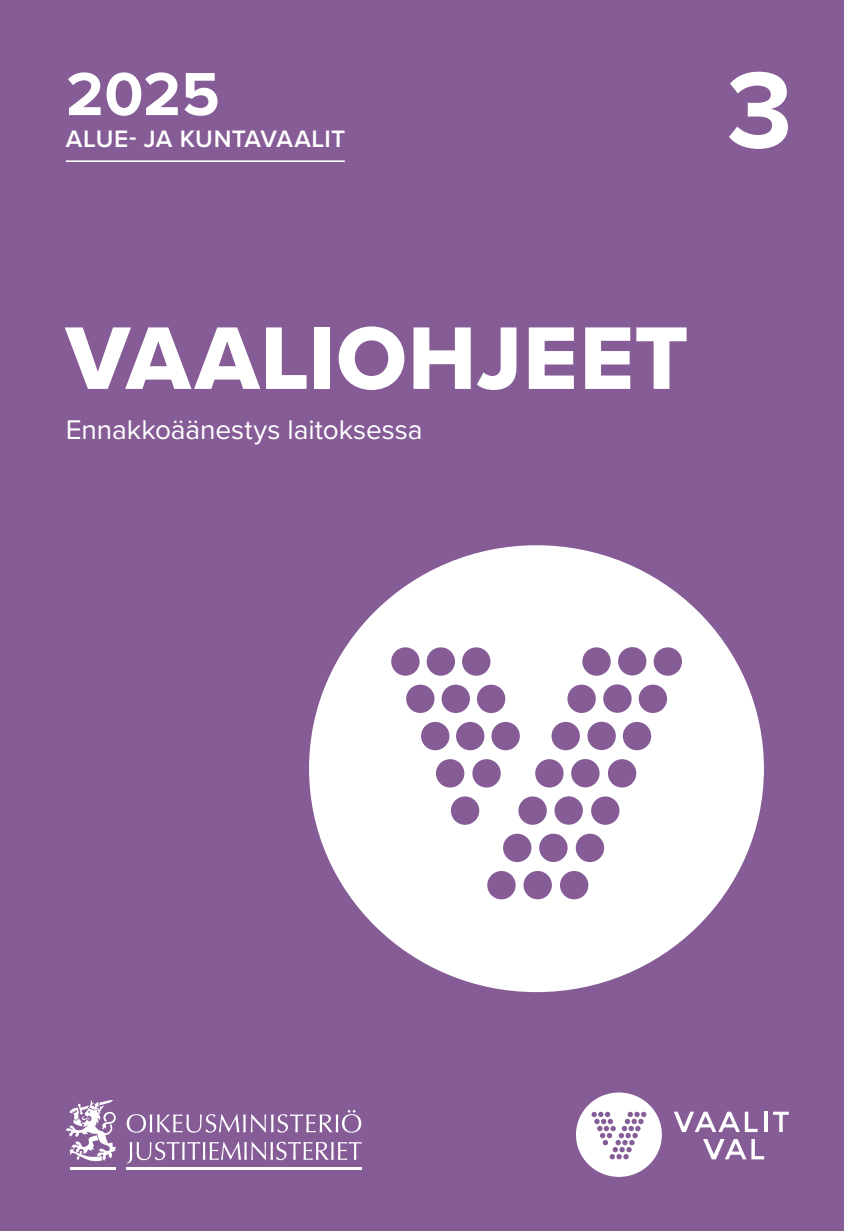
<style>
.page{position:relative;width:844px;height:1231px;background:#fff}
.page>*{position:absolute;margin:0;border:0;box-sizing:border-box;transform-origin:0 0}
.t1{font:700 112px "Proxima Nova";color:#fff}
.t2{font:92.05px "Proxima Nova Extrabld";letter-spacing:.01em;color:#fff}
.t3{font:700 63px "Proxima Nova";color:#fff}
.t4{font:28px "Proxima Nova";letter-spacing:-.005em;color:#fff}
.t5{font:600 24.68px "Proxima Nova";letter-spacing:.01em;color:#fff}
</style>
<div class="page">
<div style="left:0;top:0;width:843px;height:1230px;background:#865c97"></div>
<svg style="left:576px;top:1092px;width:85px;height:84px"></svg>
<svg style="left:674px;top:1111px;width:83px;height:20px"></svg>
<svg style="left:764px;top:1111px;width:3px;height:20px"></svg>
<svg style="left:773px;top:1111px;width:15px;height:20px"></svg>
<svg style="left:703px;top:1139px;width:61px;height:20px"></svg>
<svg style="left:66px;top:1100px;width:50px;height:61px"></svg>
<svg style="left:127px;top:1110px;width:234px;height:22px"></svg>
<hr style="left:70px;top:1167px;width:46px;height:2px;background:#fff">
<hr style="left:126px;top:1167px;width:235px;height:2px;background:#fff">
<svg style="left:127px;top:1141px;width:234px;height:22px"></svg>
<hr style="left:66px;top:160px;width:279px;height:2px;background:#fff">
<svg style="left:309px;top:545px;width:454px;height:447px;fill:#fff"></svg>
<p class="t3" style="left:66px;top:47px;width:155px">2025</p>
<p class="t1" style="left:726px;top:27px;width:67px">3</p>
<p class="t5" style="left:66px;top:121px;width:281px">ALUE- JA KUNTAVAALIT</p>
<p class="t2" style="left:66px;top:289px;width:624px">VAALIOHJEET</p>
<p class="t4" style="left:66px;top:409px;width:358px">Ennakkoäänestys laitoksessa</p>
</div>
